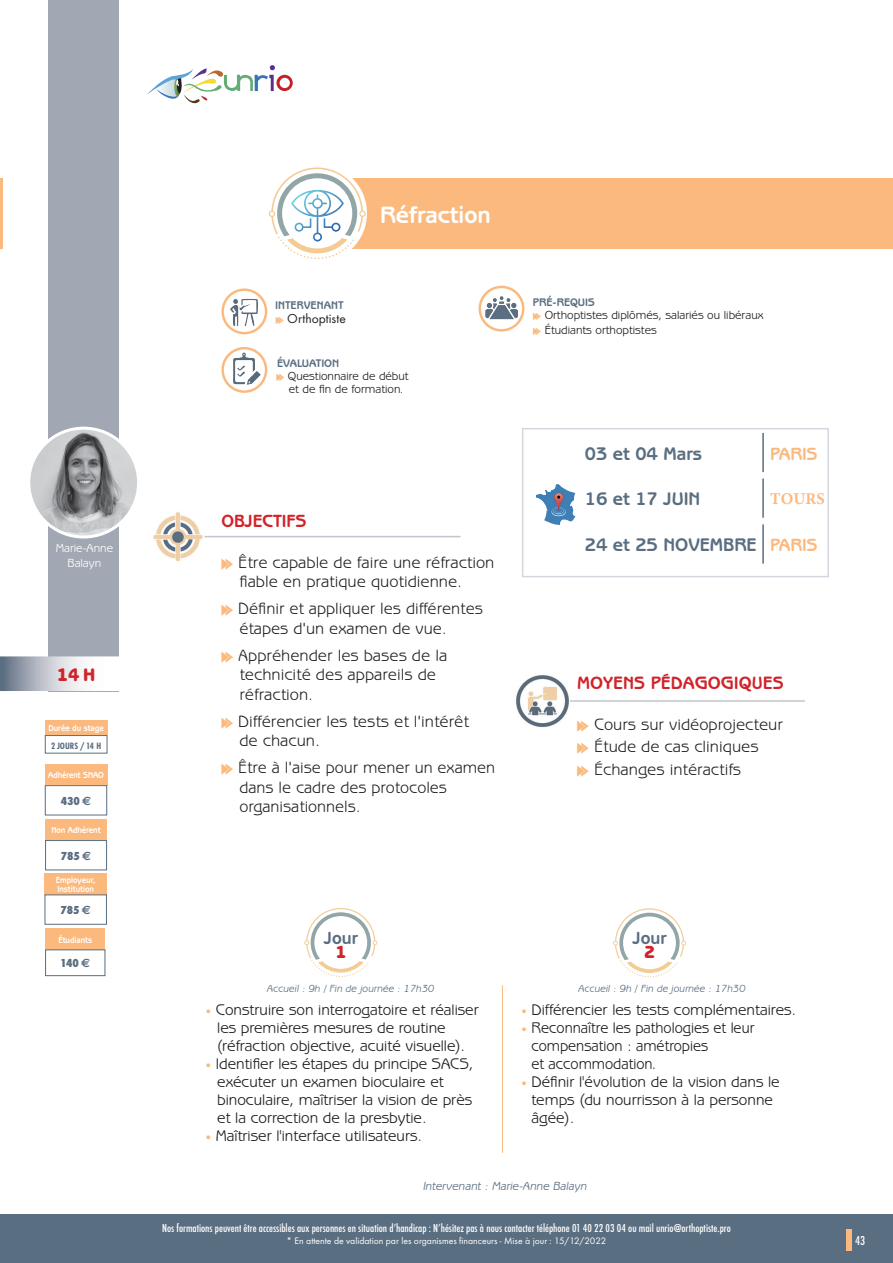
<style>
.page{position:relative;width:893px;height:1263px;background:#fff}
.page>*{position:absolute;margin:0;border:0;box-sizing:border-box;transform-origin:0 0}
.t1{font:700 24.15px "Benguiat Gothic IT Cby BT";color:#fff}
.t2{font:700 18.6px "Benguiat Gothic IT Cby BT";color:#5a6e81}
.t3{font:800 18.6px "Benguiat Gothic IT Cby BT";color:#d1232a}
.t4{font:700 18px "Benguiat Gothic";color:#d1232a}
.t5{font:700 18px "Benguiat Gothic IT Cby BT";color:#fbb97d}
.t6{font:700 18px "Benguiat Gothic IT Cby BT";color:#d1232a}
.t7{font:700 17.85px "Benguiat Gothic IT Cby BT";color:#5a6e81}
.t8{font:800 17.85px "Benguiat Gothic IT Cby BT";color:#d1232a}
.t9{font:16.5px/19.5px "Benguiat Gothic";color:#231f20}
.t10{font:700 16.5px "Minion Pro";color:#fbb97d}
.t11{font:15.75px/18px "Benguiat Gothic IT Cby BT";color:#231f20}
.t12{font:15.75px/18px "Benguiat Gothic IT Cby BT";color:#231f20;scale:.95 1}
.t13{font:13.5px "Futura T";color:#231f20}
.t14{font:500 condensed 13.5px "Futura T";color:#fff}
.t15{font:500 condensed 12px "Futura T";color:#fff}
.t16{font:12px/13.2px "Benguiat Gothic IT Cby BT";color:#231f20}
.t17{font:italic 12px "Benguiat Gothic IT Cby BT";color:#5a6e81}
.t18{font:800 condensed 12px "Futura T";color:#5a6e81}
.t19{font:12px/15px "Benguiat Gothic IT Cby BT";color:#fff;text-align:center}
.t20{font:700 11.25px "Benguiat Gothic IT Cby BT";color:#5a6e81}
.t21{font:700 11.25px "Benguiat Gothic";color:#5a6e81}
.t22{font:italic 10.5px "Benguiat Gothic IT Cby BT";color:#5a6e81}
.t23{font:9.75px "Futura T";color:#fff}
.t24{font:700 condensed 9.6px "Futura T";color:#5a6e81}
.t25{font:700 9px/8.7px "Benguiat Gothic IT Cby BT";color:#fff;scale:.9 1}
.s1{font-family:"Euro Sans";font-weight:700;font-stretch:normal}
.s2{font-family:"Didot";font-size:10.5px;color:#fbb97d}
</style>
<div class="page">
<div style="left:0;top:1214px;width:893px;height:49px;background:#5a6e81"></div>
<div style="left:846px;top:1229px;width:6px;height:21px;background:#fbb97d"></div>
<div style="left:317px;top:178px;width:576px;height:71px;background:#fbb97d"></div>
<hr style="left:0;top:178px;width:2px;height:71px;background:#fbb97d">
<img style="left:153px;top:512px;width:52px;height:50px">
<div style="left:45px;top:928px;width:60px;height:22px;background:#fbb97d"></div>
<div style="left:45px;top:873px;width:62px;height:22px;background:#fbb97d"></div>
<div style="left:45px;top:720px;width:62px;height:15px;background:#fbb97d"></div>
<div style="left:45px;top:764px;width:62px;height:21px;background:#fbb97d"></div>
<div style="left:45px;top:819px;width:62px;height:22px;background:#fbb97d"></div>
<svg style="left:223px;top:290px;width:43px;height:43px"></svg>
<div style="left:221px;top:288px;width:46px;height:46px;border:2px solid #fbb97d;border-radius:50%"></div>
<img style="left:230px;top:299px;width:29px;height:27px">
<svg style="left:223px;top:348px;width:43px;height:44px"></svg>
<div style="left:221px;top:347px;width:46px;height:46px;border:2px solid #fbb97d;border-radius:50%"></div>
<img style="left:233px;top:352px;width:28px;height:33px">
<svg style="left:480px;top:287px;width:43px;height:43px"></svg>
<div style="left:479px;top:286px;width:45px;height:46px;border:2px solid #fbb97d;border-radius:50%"></div>
<img style="left:485px;top:296px;width:33px;height:23px">
<hr style="left:205px;top:536px;width:256px;height:1px;background:#c2c5cd">
<hr style="left:566px;top:700px;width:239px;height:2px;background:#c2c5cd">
<svg style="left:45px;top:735px;width:63px;height:19px"></svg>
<svg style="left:45px;top:785px;width:62px;height:30px"></svg>
<svg style="left:45px;top:840px;width:62px;height:30px"></svg>
<svg style="left:44px;top:894px;width:63px;height:31px"></svg>
<svg style="left:45px;top:949px;width:61px;height:27px"></svg>
<div style="left:48px;top:0;width:71px;height:691px;background:#a2a8b3"></div>
<svg style="left:3px;top:659px;width:113px;height:29px"></svg>
<div style="left:0;top:656px;width:119px;height:35px;border:2px solid #fff"></div>
<hr style="left:502px;top:985px;width:1px;height:168px;background:#fbb97d">
<img style="left:31px;top:428px;width:105px;height:109px">
<div style="left:27px;top:427px;width:113px;height:111px;border:3px solid #fff;border-radius:50%"></div>
<img style="left:516px;top:675px;width:53px;height:52px">
<div style="left:522px;top:428px;width:307px;height:149px;border:2px solid #d4d7dd"></div>
<img style="left:535px;top:484px;width:41px;height:41px">
<hr style="left:762px;top:433px;width:2px;height:39px;background:#5a6e81">
<hr style="left:762px;top:478px;width:2px;height:40px;background:#5a6e81">
<hr style="left:762px;top:524px;width:2px;height:40px;background:#5a6e81">
<svg style="left:269px;top:167px;width:98px;height:92px"></svg>
<svg style="left:304px;top:908px;width:74px;height:69px"></svg>
<div style="left:316px;top:917px;width:50px;height:51px;background:#fff;border-radius:50%"></div>
<svg style="left:613px;top:908px;width:73px;height:69px"></svg>
<div style="left:625px;top:917px;width:50px;height:51px;background:#fff;border-radius:50%"></div>
<svg style="left:147px;top:65px;width:146px;height:38px"></svg>
<p class="t19" style="left:56px;top:540px;width:59px">Marie-Anne<br>Balayn</p>
<p class="t3" style="left:57px;top:663px;width:40px">14 H</p>
<p class="t25" style="left:48px;top:724px;width:63px">Durée du stage</p>
<p class="t25" style="left:48px;top:771px;width:64px">Adhérent SNAO</p>
<p class="t24" style="left:51px;top:740px;width:52px">2 JOURS / 14 H</p>
<p class="t18" style="left:61px;top:794px;width:32px">430 <span class="s1">E</span></p>
<p class="t25" style="left:51px;top:826px;width:56px">Non Adhérent</p>
<p class="t18" style="left:61px;top:849px;width:32px">785 <span class="s1">E</span></p>
<p class="t25" style="left:56px;top:875px;width:45px">Employeur,<br>Institution</p>
<p class="t18" style="left:60px;top:903px;width:32px">785 <span class="s1">E</span></p>
<p class="t25" style="left:58px;top:935px;width:39px">Étudiants</p>
<p class="t18" style="left:60px;top:956px;width:31px">140 <span class="s1">E</span></p>
<p class="t21" style="left:275px;top:299px;width:70px">INTERVENANT</p>
<p class="t13" style="left:287px;top:311px;width:60px">Orthoptiste</p>
<p class="t20" style="left:277px;top:356px;width:64px">ÉVALUATION</p>
<h1 class="t1" style="left:380px;top:199px;width:112px">Réfraction</h1>
<p class="t16" style="left:288px;top:369px;width:122px">Questionnaire de début et de fin de formation.</p>
<p class="t6" style="left:221px;top:510px;width:86px">OBJECTIFS</p>
<p class="t9" style="left:238px;top:552px;width:258px">Être capable de faire une réfraction fiable en pratique quotidienne.</p>
<p class="t9" style="left:238px;top:598px;width:246px">Définir et appliquer les différentes étapes d'un examen de vue.</p>
<p class="t9" style="left:238px;top:645px;width:211px">Appréhender les bases de la technicité des appareils de réfraction.</p>
<p class="t9" style="left:238px;top:711px;width:232px">Différencier les tests et l'intérêt de chacun.</p>
<p class="t9" style="left:238px;top:757px;width:258px">Être à l'aise pour mener un examen dans le cadre des protocoles organisationnels.</p>
<p class="t20" style="left:533px;top:295px;width:63px">PRÉ-REQUIS</p>
<p class="t16" style="left:545px;top:307px;width:220px;line-height:15.3px">Orthoptistes diplômés, salariés ou libéraux<br>Étudiants orthoptistes</p>
<p class="t2" style="left:585px;top:442px;width:119px">03 et 04 Mars</p>
<p class="t2" style="left:585px;top:487px;width:117px">16 et 17 JUIN</p>
<p class="t2" style="left:585px;top:533px;width:173px">24 et 25 NOVEMBRE</p>
<p class="t5" style="left:770px;top:443px;width:49px">PARIS</p>
<p class="t10" style="left:770px;top:487px;width:56px">TOURS</p>
<p class="t5" style="left:770px;top:534px;width:49px">PARIS</p>
<p class="t4" style="left:577px;top:673px;width:208px">MOYENS PÉDAGOGIQUES</p>
<p class="t9" style="left:594px;top:713px;width:190px;line-height:22.5px">Cours sur vidéoprojecteur<br>Étude de cas cliniques<br>Échanges intéractifs</p>
<p class="t7" style="left:324px;top:926px;width:35px">Jour</p>
<p class="t8" style="left:336px;top:941px;width:12px">1</p>
<p class="t7" style="left:633px;top:926px;width:35px">Jour</p>
<p class="t8" style="left:644px;top:941px;width:12px">2</p>
<p class="t22" style="left:267px;top:982px;width:169px">Accueil : 9h / Fin de journée : 17h30</p>
<p class="t22" style="left:578px;top:982px;width:169px">Accueil : 9h / Fin de journée : 17h30</p>
<p class="t11" style="left:217px;top:1000px;width:263px;text-indent:-11px"><span class="s2">•</span> Construire son interrogatoire et réaliser les premières mesures de routine (réfraction objective, acuité visuelle).</p>
<p class="t11" style="left:217px;top:1054px;width:258px;text-indent:-11px"><span class="s2">•</span> Identifier les étapes du principe SACS, exécuter un examen bioculaire et binoculaire, maîtriser la vision de près et la correction de la presbytie.</p>
<p class="t11" style="left:206px;top:1126px;width:218px"><span class="s2">•</span> Maîtriser l'interface utilisateurs.</p>
<p class="t11" style="left:521px;top:1000px;width:276px"><span class="s2">•</span> Différencier les tests complémentaires.</p>
<p class="t12" style="left:531px;top:1018px;width:236px;text-indent:-10px"><span class="s2">•</span> Reconnaître les pathologies et leur compensation : amétropies<br>et accommodation.</p>
<p class="t11" style="left:531px;top:1072px;width:250px;text-indent:-10px"><span class="s2">•</span> Définir l'évolution de la vision dans le temps (du nourrisson à la personne âgée).</p>
<p class="t17" style="left:423px;top:1178px;width:165px">Intervenant : Marie-Anne Balayn</p>
<p class="t15" style="left:162px;top:1221px;width:570px">Nos formations peuvent être accessibles aux personnes en situation d’handicap : N’hésitez pas à nous contacter téléphone 01 40 22 03 04 ou mail unrio@orthoptiste.pro</p>
<p class="t23" style="left:287px;top:1235px;width:321px">* En attente de validation par les organismes financeurs - Mise à jour : 15/12/2022</p>
<p class="t14" style="left:855px;top:1233px;width:12px">43</p>
</div>
